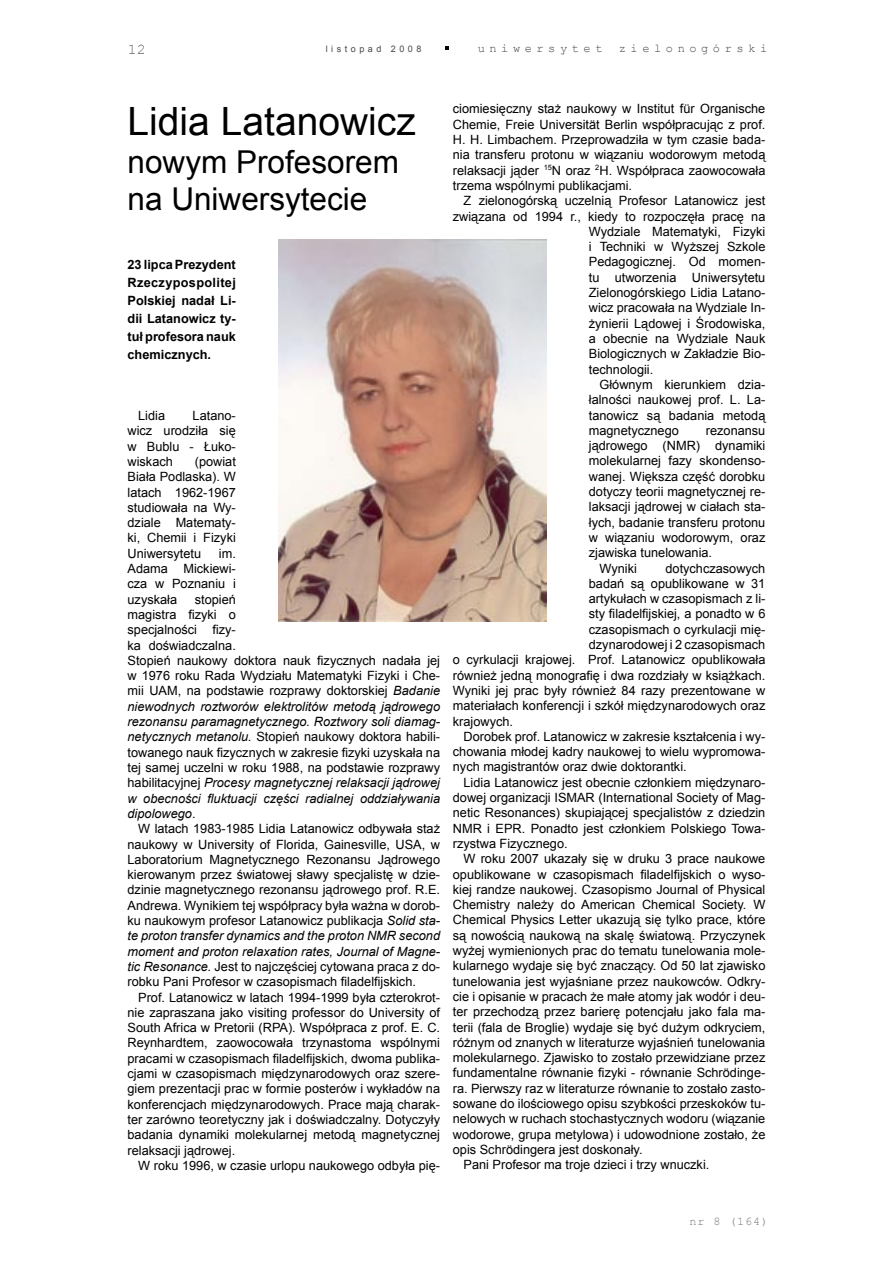
<style>
.page{position:relative;width:893px;height:1263px;background:#fff}
.page>*{position:absolute;margin:0;border:0;box-sizing:border-box;transform-origin:0 0}
.Normalny{font:39px "Arial";color:#000}
.Normalny-2{font:31.5px/37.8px "Arial";color:#000}
.t1{font:15px "Courier New";color:#636363}
.Normalny-3{font:12.75px/15.3px "Arial";color:#000;text-align:justify}
.Tekst_podstawowy_wcięty{font:12.75px/15.3px "Arial";color:#000;text-align:justify}
.Normalny-4{font:700 12.75px/18px "Arial";color:#000;text-align:justify}
.t2{font:12px "Courier New";letter-spacing:.38em;color:#484848}
.t3{font:11.85px "Courier New";color:#7c7c7c}
.t4{font:9px "Arial";letter-spacing:.39em;color:#484848}
.s1{font-style:italic}
</style>
<div class="page">
<svg style="left:445px;top:46px;width:4px;height:3px"></svg>
<img style="left:278px;top:239px;width:268px;height:382px">
<p class="t1" style="left:128px;top:40px;width:19px">12</p>
<p class="t4" style="left:326px;top:43px;width:97px">listopad 2008</p>
<p class="t2" style="left:478px;top:41px;width:126px">uniwersytet</p>
<p class="t2" style="left:619px;top:41px;width:150px">zielonogórski</p>
<p class="Normalny" style="left:128px;top:95px;width:290px">Lidia Latanowicz</p>
<p class="Normalny-2" style="left:128px;top:143px;width:273px">nowym Profesorem na Uniwersytecie</p>
<p class="Normalny-4" style="left:128px;top:256px;width:110px">23 lipca Prezydent Rzeczypospolitej Polskiej nadał Li&shy;dii Latanowicz ty&shy;tuł profesora nauk chemicznych.</p>
<p class="Normalny-3" style="left:128px;top:408px;width:110px;text-indent:65px">Latano&shy;wicz urodziła się w Bublu - Łuko&shy;wiskach</p>
<p class="Normalny-3" style="left:138px;top:408px;width:28px">Lidia</p>
<p class="Normalny-3" style="left:128px;top:454px;width:110px;text-indent:67px">(powiat Biała Podlaska). W latach 1962-1967 studiowała na Wy&shy;dziale Matematy&shy;ki, Chemii i Fizyki Uniwersytetu</p>
<p class="Normalny-3" style="left:128px;top:546px;width:110px;text-indent:91px">im.<br>Adama Mickiewi&shy;cza w Poznaniu i uzyskała</p>
<p class="Normalny-3" style="left:128px;top:592px;width:314px;text-align:left;text-indent:67px">stopień<br>magistra fizyki o<br>specjalności fizy-<br>ka doświadczalna.<br>Stopień naukowy doktora nauk fizycznych nadała jej w 1976 roku Rada Wydziału Matematyki Fizyki i Che&shy;mii UAM, na podstawie rozprawy doktorskiej <span class="s1">Badanie niewodnych roztworów elektrolitów metodą jądrowego rezonansu paramagnetycznego. Roztwory soli diamag&shy;netycznych metanolu.</span> Stopień naukowy doktora habili&shy;towanego nauk fizycznych w zakresie fizyki uzyskała na tej samej uczelni w roku 1988, na podstawie rozprawy habilitacyjnej <span class="s1">Procesy magnetycznej relaksacji jądrowej w obecności fluktuacji części radialnej oddziaływania dipolowego</span>.</p>
<p class="Normalny-3" style="left:128px;top:821px;width:314px;text-indent:11px">W latach 1983-1985 Lidia Latanowicz odbywała staż naukowy w University of Florida, Gainesville, USA, w Laboratorium Magnetycznego Rezonansu Jądrowego kierowanym przez światowej sławy specjalistę w dzie&shy;dzinie magnetycznego rezonansu jądrowego prof. R.E.<br>Andrewa. Wynikiem tej współpracy była ważna w dorob&shy;ku naukowym profesor Latanowicz publikacja <span class="s1">Solid sta&shy;te proton transfer dynamics and the proton NMR second moment and proton relaxation rates, Journal of Magne&shy;tic Resonance.</span> Jest to najczęściej cytowana praca z do&shy;robku Pani Profesor w czasopismach filadelfijskich.</p>
<p class="Normalny-3" style="left:128px;top:989px;width:314px;text-indent:11px">Prof. Latanowicz w latach 1994-1999 była czterokrot&shy;nie zapraszana jako visiting professor do University of South Africa w Pretorii (RPA). Współpraca z prof. E. C.<br>Reynhardtem, zaowocowała trzynastoma wspólnymi pracami w czasopismach filadelfijskich, dwoma publika&shy;cjami w czasopismach międzynarodowych oraz szere&shy;giem prezentacji prac w formie posterów i wykładów na konferencjach międzynarodowych. Prace mają charak&shy;ter zarówno teoretyczny jak i doświadczalny. Dotyczyły badania dynamiki molekularnej metodą magnetycznej relaksacji jądrowej.</p>
<p class="Normalny-3" style="left:138px;top:1158px;width:303px">W roku 1996, w czasie urlopu naukowego odbyła pię-</p>
<p class="Normalny-3" style="left:453px;top:101px;width:314px">ciomiesięczny staż naukowy w Institut für Organische Chemie, Freie Universität Berlin współpracując z prof.<br>H. H. Limbachem. Przeprowadziła w tym czasie bada&shy;nia transferu protonu w wiązaniu wodorowym metodą relaksacji jąder <sup>15</sup>N oraz <sup>2</sup>H. Współpraca zaowocowała trzema wspólnymi publikacjami.</p>
<p class="Normalny-3" style="left:463px;top:193px;width:303px">Z zielonogórską uczelnią Profesor Latanowicz jest</p>
<p class="Normalny-3" style="left:453px;top:209px;width:314px">związana od 1994 r., kiedy to rozpoczęła pracę na</p>
<p class="Normalny-3" style="left:589px;top:224px;width:178px">Wydziale Matematyki, Fizyki</p>
<p class="Normalny-3" style="left:589px;top:239px;width:178px">i Techniki w Wyższej Szkole</p>
<p class="Normalny-3" style="left:589px;top:254px;width:178px">Pedagogicznej. Od momen-</p>
<p class="Normalny-3" style="left:589px;top:270px;width:178px">tu utworzenia Uniwersytetu</p>
<p class="Normalny-3" style="left:589px;top:285px;width:178px">Zielonogórskiego Lidia Latano-</p>
<p class="Normalny-3" style="left:589px;top:300px;width:178px">wicz pracowała na Wydziale In-</p>
<p class="Normalny-3" style="left:589px;top:316px;width:178px">żynierii Lądowej i Środowiska,</p>
<p class="Normalny-3" style="left:589px;top:331px;width:178px">a obecnie na Wydziale Nauk</p>
<p class="Normalny-3" style="left:589px;top:346px;width:178px">Biologicznych w Zakładzie Bio-</p>
<p class="Normalny-3" style="left:589px;top:362px;width:66px">technologii.</p>
<p class="Tekst_podstawowy_wcięty" style="left:589px;top:377px;width:178px;text-indent:11px">Głównym kierunkiem dzia&shy;łalności naukowej prof. L. La&shy;tanowicz są badania metodą magnetycznego</p>
<p class="Tekst_podstawowy_wcięty" style="left:589px;top:423px;width:178px;text-indent:117px">rezonansu jądrowego (NMR) dynamiki molekularnej fazy skondenso&shy;wanej. Większa część dorobku dotyczy teorii magnetycznej re&shy;laksacji jądrowej w ciałach sta&shy;łych, badanie transferu protonu w wiązaniu wodorowym, oraz zjawiska tunelowania.</p>
<p class="Tekst_podstawowy_wcięty" style="left:599px;top:560px;width:39px">Wyniki</p>
<p class="Tekst_podstawowy_wcięty" style="left:665px;top:560px;width:101px">dotychczasowych</p>
<p class="Tekst_podstawowy_wcięty" style="left:589px;top:576px;width:178px">badań są opublikowane w 31</p>
<p class="Tekst_podstawowy_wcięty" style="left:589px;top:591px;width:178px">artykułach w czasopismach z li-</p>
<p class="Tekst_podstawowy_wcięty" style="left:589px;top:606px;width:178px">sty filadelfijskiej, a ponadto w 6</p>
<p class="Tekst_podstawowy_wcięty" style="left:589px;top:622px;width:178px">czasopismach o cyrkulacji mię-</p>
<p class="Tekst_podstawowy_wcięty" style="left:589px;top:637px;width:178px">dzynarodowej i 2 czasopismach</p>
<p class="Tekst_podstawowy_wcięty" style="left:453px;top:652px;width:314px">o cyrkulacji krajowej. Prof. Latanowicz opublikowała</p>
<p class="Tekst_podstawowy_wcięty" style="left:453px;top:668px;width:314px">również jedną monografię i dwa rozdziały w książkach.</p>
<p class="Tekst_podstawowy_wcięty" style="left:453px;top:683px;width:314px">Wyniki jej prac były również 84 razy prezentowane w</p>
<p class="Tekst_podstawowy_wcięty" style="left:453px;top:698px;width:314px">materiałach konferencji i szkół międzynarodowych oraz</p>
<p class="Tekst_podstawowy_wcięty" style="left:453px;top:713px;width:62px">krajowych.</p>
<p class="Normalny-3" style="left:453px;top:729px;width:314px;text-indent:11px">Dorobek prof. Latanowicz w zakresie kształcenia i wy&shy;chowania młodej kadry naukowej to wielu wypromowa&shy;nych magistrantów oraz dwie doktorantki.</p>
<p class="Normalny-3" style="left:453px;top:775px;width:314px;text-indent:11px">Lidia Latanowicz jest obecnie członkiem międzynaro&shy;dowej organizacji ISMAR (International Society of Mag&shy;netic Resonances) skupiającej specjalistów z dziedzin NMR i EPR. Ponadto jest członkiem Polskiego Towa&shy;rzystwa Fizycznego.</p>
<p class="Normalny-3" style="left:453px;top:851px;width:314px;text-indent:11px">W roku 2007 ukazały się w druku 3 prace naukowe opublikowane w czasopismach filadelfijskich o wyso&shy;kiej randze naukowej. Czasopismo Journal of Physical Chemistry należy do American Chemical Society. W Chemical Physics Letter ukazują się tylko prace, które są nowością naukową na skalę światową. Przyczynek wyżej wymienionych prac do tematu tunelowania mole&shy;kularnego wydaje się być znaczący. Od 50 lat zjawisko tunelowania jest wyjaśniane przez naukowców. Odkry&shy;cie i opisanie w pracach że małe atomy jak wodór i deu&shy;ter przechodzą przez barierę potencjału jako fala ma&shy;terii (fala de Broglie) wydaje się być dużym odkryciem, różnym od znanych w literaturze wyjaśnień tunelowania molekularnego. Zjawisko to zostało przewidziane przez fundamentalne równanie fizyki - równanie Schrödinge&shy;ra. Pierwszy raz w literaturze równanie to zostało zasto&shy;sowane do ilościowego opisu szybkości przeskoków tu&shy;nelowych w ruchach stochastycznych wodoru (wiązanie wodorowe, grupa metylowa) i udowodnione zostało, że opis Schrödingera jest doskonały.</p>
<p class="Normalny-3" style="left:463px;top:1157px;width:247px">Pani Profesor ma troje dzieci i trzy wnuczki.</p>
<p class="t3" style="left:690px;top:1214px;width:80px">nr 8 (164)</p>
</div>
